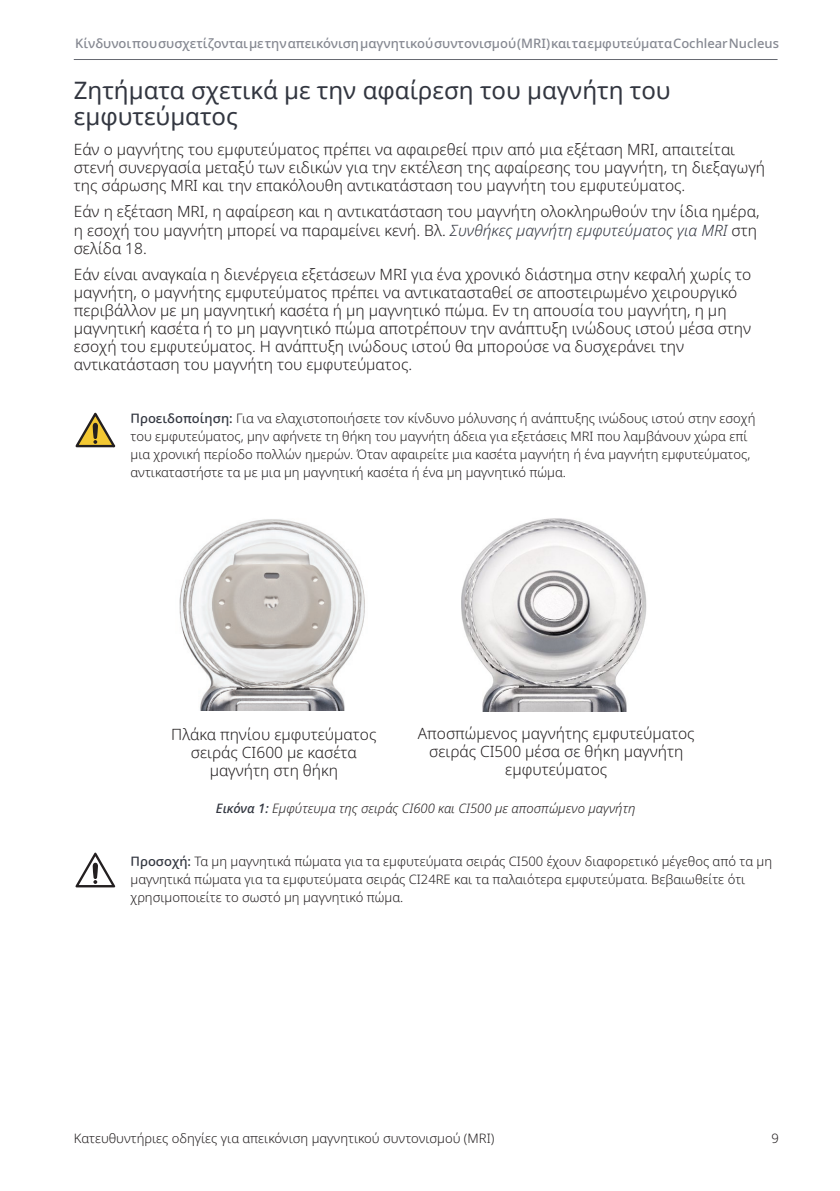
<style>
.page{position:relative;width:840px;height:1191px;background:#fff}
.page>*{position:absolute;margin:0;border:0;box-sizing:border-box;transform-origin:0 0}
.Heading_2{font:24px/26px "Noto Sans";color:#323640}
.Body{font:300 15.6px/18px "Noto Sans";color:#231f20}
.Table_Body_Centered{font:300 15.6px/18px "Noto Sans";color:#231f20;text-align:center}
.Note-Tip-Caution-War{font:300 13px/18px "Noto Sans";color:#231f20}
.t1{font:500 13px "Noto Sans";color:#858891}
.t2{font:italic 300 13px "Noto Sans";color:#231f20}
.s1{font-style:italic;color:#323640}
.s2{font-weight:500;color:#323640}
</style>
<div class="page">
<hr style="left:74px;top:59px;width:703px;height:1px;background:#323640">
<img style="left:179px;top:519px;width:186px;height:191px">
<img style="left:461px;top:518px;width:186px;height:194px">
<svg style="left:75px;top:413px;width:40px;height:34px"></svg>
<svg style="left:75px;top:852px;width:40px;height:35px"></svg>
<p class="t1" style="left:75px;top:34px;width:704px">Κίνδυνοι που συσχετίζονται με την απεικόνιση μαγνητικού συντονισμού(MRI) και τα εμφυτεύματα CochlearNucleus</p>
<p class="Heading_2" style="left:74px;top:79px;width:598px">Ζητήματα σχετικά με την αφαίρεση του μαγνήτη του εμφυτεύματος</p>
<p class="Body" style="left:74px;top:140px;width:692px">Εάν ο μαγνήτης του εμφυτεύματος πρέπει να αφαιρεθεί πριν από μια εξέταση MRI, απαιτείται στενή συνεργασία μεταξύ των ειδικών για την εκτέλεση της αφαίρεσης του μαγνήτη, τη διεξαγωγή της σάρωσης MRI και την επακόλουθη αντικατάσταση του μαγνήτη του εμφυτεύματος.</p>
<p class="Body" style="left:74px;top:203px;width:686px">Εάν η εξέταση MRI, η αφαίρεση και η αντικατάσταση του μαγνήτη ολοκληρωθούν την ίδια ημέρα, η εσοχή του μαγνήτη μπορεί να παραμείνει κενή. Βλ. <span class="s1">Συνθήκες μαγνήτη εμφυτεύματος για MRI</span> στη σελίδα 18.</p>
<p class="Body" style="left:74px;top:266px;width:678px">Εάν είναι αναγκαία η διενέργεια εξετάσεων MRI για ένα χρονικό διάστημα στην κεφαλή χωρίς το μαγνήτη, ο μαγνήτης εμφυτεύματος πρέπει να αντικατασταθεί σε αποστειρωμένο χειρουργικό περιβάλλον με μη μαγνητική κασέτα ή μη μαγνητικό πώμα. Εν τη απουσία του μαγνήτη, η μη μαγνητική κασέτα ή το μη μαγνητικό πώμα αποτρέπουν την ανάπτυξη ινώδους ιστού μέσα στην εσοχή του εμφυτεύματος. Η ανάπτυξη ινώδους ιστού θα μπορούσε να δυσχεράνει την αντικατάσταση του μαγνήτη του εμφυτεύματος.</p>
<p class="Note-Tip-Caution-War" style="left:130px;top:410px;width:626px"><span class="s2">Προειδοποίηση:</span> Για να ελαχιστοποιήσετε τον κίνδυνο μόλυνσης ή ανάπτυξης ινώδους ιστού στην εσοχή του εμφυτεύματος, μην αφήνετε τη θήκη του μαγνήτη άδεια για εξετάσεις MRI που λαμβάνουν χώρα επί μια χρονική περίοδο πολλών ημερών. Όταν αφαιρείτε μια κασέτα μαγνήτη ή ένα μαγνήτη εμφυτεύματος, αντικαταστήστε τα με μια μη μαγνητική κασέτα ή ένα μη μαγνητικό πώμα.</p>
<p class="Table_Body_Centered" style="left:171px;top:726px;width:206px">Πλάκα πηνίου εμφυτεύματος σειράς CI600 με κασέτα μαγνήτη στη θήκη</p>
<p class="Table_Body_Centered" style="left:417px;top:725px;width:278px">Αποσπώμενος μαγνήτης εμφυτεύματος σειράς CI500 μέσα σε θήκη μαγνήτη εμφυτεύματος</p>
<p class="t2" style="left:216px;top:798px;width:421px"><span class="s2">Εικόνα 1:</span> Εμφύτευμα της σειράς CI600 και CI500 με αποσπώμενο μαγνήτη</p>
<p class="Note-Tip-Caution-War" style="left:130px;top:852px;width:642px"><span class="s2">Προσοχή:</span> Τα μη μαγνητικά πώματα για τα εμφυτεύματα σειράς CI500 έχουν διαφορετικό μέγεθος από τα μη μαγνητικά πώματα για τα εμφυτεύματα σειράς CI24RE και τα παλαιότερα εμφυτεύματα. Βεβαιωθείτε ότι χρησιμοποιείτε το σωστό μη μαγνητικό πώμα.</p>
<p class="Note-Tip-Caution-War" style="left:74px;top:1129px;width:422px">Κατευθυντήριες οδηγίες για απεικόνιση μαγνητικού συντονισμού (MRI)</p>
<p class="Note-Tip-Caution-War" style="left:771px;top:1129px;width:9px">9</p>
</div>
